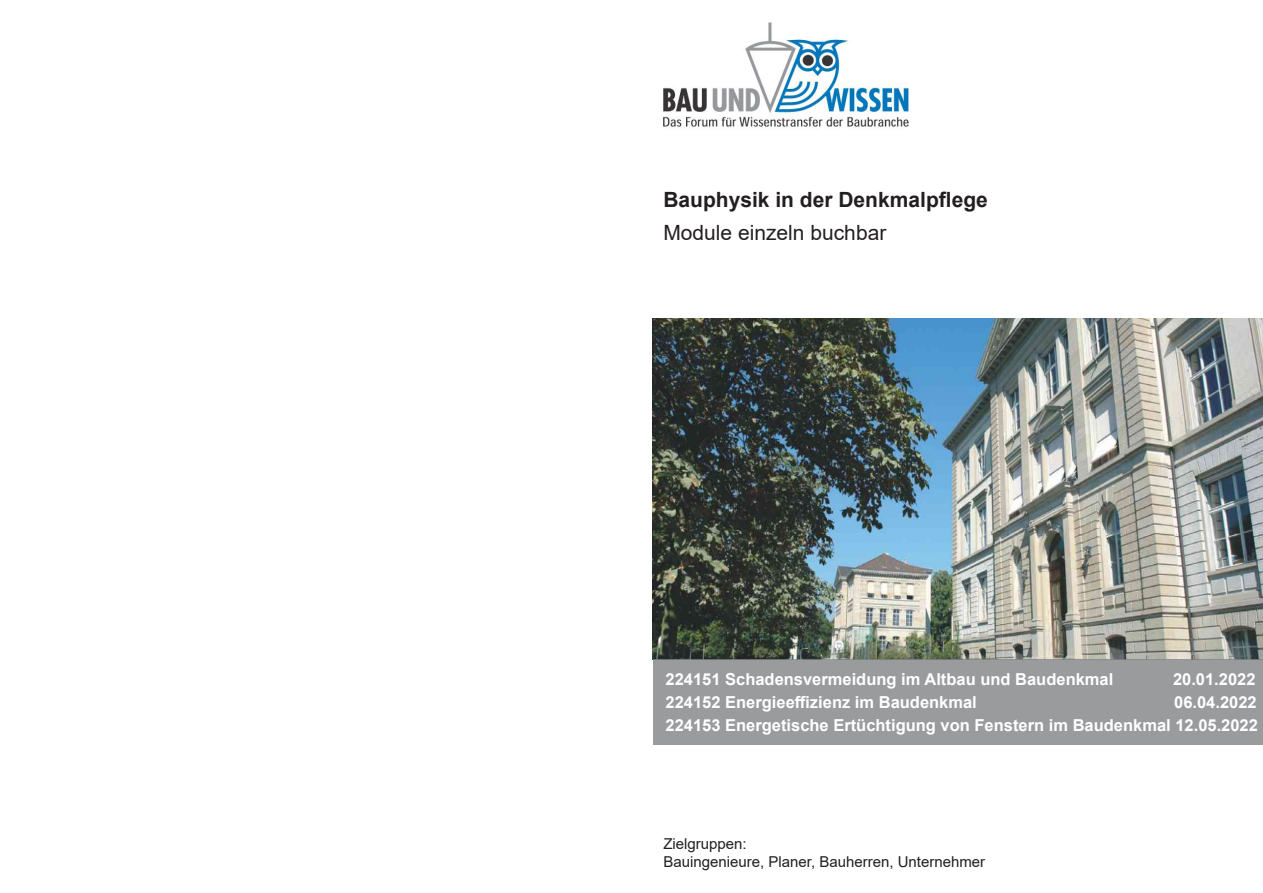
<style>
.page{position:relative;width:1263px;height:893px;background:#fff}
.page>*{position:absolute;margin:0;border:0;box-sizing:border-box;transform-origin:0 0}
.t1{font:700 21px "Arial";color:#231f20}
.t2{font:21px "Arial";color:#231f20}
.t3{font:700 16.5px/23.1px "Arial";color:#fff;text-align:right}
.t4{font:15px "Arial";color:#231f20}
</style>
<div class="page">
<img style="left:653px;top:319px;width:610px;height:340px">
<img style="left:663px;top:22px;width:246px;height:105px">
<div style="left:653px;top:659px;width:610px;height:85px;background:#999b9d"></div>
<p class="t1" style="left:663px;top:184px;width:326px">Bauphysik in der Denkmalpflege</p>
<p class="t2" style="left:663px;top:218px;width:224px">Module einzeln buchbar</p>
<p class="t3" style="left:665px;top:667px;width:449px">224151 Schadensvermeidung im Altbau und Baudenkmal</p>
<p class="t3" style="left:1173px;top:667px;width:84px">20.01.2022</p>
<p class="t3" style="left:665px;top:690px;width:313px">224152 Energieeffizienz im Baudenkmal</p>
<p class="t3" style="left:665px;top:690px;width:594px">06.04.2022<br>224153 Energetische Ertüchtigung von Fenstern im Baudenkmal 12.05.2022</p>
<p class="t4" style="left:663px;top:834px;width:85px">Zielgruppen:</p>
<p class="t4" style="left:663px;top:852px;width:323px">Bauingenieure, Planer, Bauherren, Unternehmer</p>
</div>
